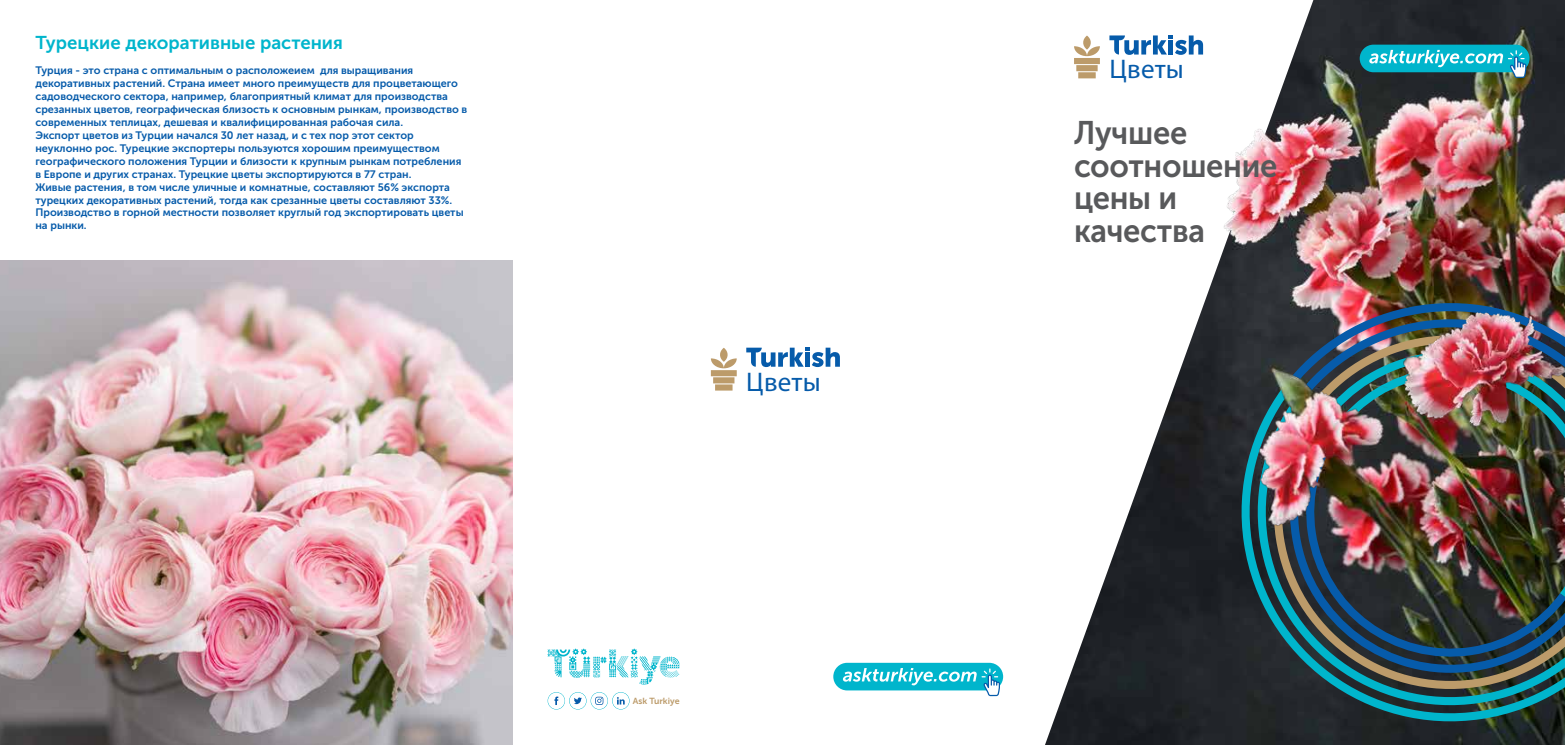
<style>
.page{position:relative;width:1565px;height:745px;background:#fff}
.page>*{position:absolute;margin:0;border:0;box-sizing:border-box;transform-origin:0 0}
.t1{font:32.5px/32.5px "Museo Sans Cyrl 700";letter-spacing:-.01em;color:#58595b;scale:.95 1}
.t2{font:27px "Myriad Pro";letter-spacing:.01em;color:#065baa}
.t3{font:18.5px "Museo Sans Cyrl 700";color:#00b5cc}
.t4{font:10.75px/12.9px "Museo Sans Cyrl 700";color:#065baa}
.t5{font:8.75px "Museo Sans 700";color:#bc9b6a}
</style>
<div class="page">
<img style="left:1045px;top:0;width:519px;height:744px">
<div style="left:833px;top:662px;width:170px;height:28px;background:#00b5cc;border-radius:14px"></div>
<svg style="left:843px;top:667px;width:157px;height:28px"></svg>
<div style="left:1359px;top:45px;width:170px;height:27px;background:#00b5cc;border-radius:14px"></div>
<svg style="left:1369px;top:50px;width:157px;height:28px"></svg>
<img style="left:0;top:260px;width:512px;height:484px">
<svg style="left:746px;top:347px;width:94px;height:20px"></svg>
<svg style="left:711px;top:348px;width:25px;height:42px"></svg>
<svg style="left:1109px;top:35px;width:94px;height:20px"></svg>
<svg style="left:1074px;top:36px;width:25px;height:42px"></svg>
<svg style="left:612px;top:692px;width:17px;height:16px"></svg>
<svg style="left:617px;top:696px;width:7px;height:8px"></svg>
<svg style="left:569px;top:692px;width:17px;height:16px"></svg>
<svg style="left:574px;top:697px;width:8px;height:6px"></svg>
<svg style="left:547px;top:691px;width:18px;height:18px"></svg>
<div style="left:548px;top:692px;width:16px;height:16px;background:#fff;border-radius:50%"></div>
<svg style="left:554px;top:696px;width:4px;height:8px"></svg>
<svg style="left:590px;top:691px;width:18px;height:18px"></svg>
<svg style="left:591px;top:692px;width:16px;height:16px"></svg>
<svg style="left:595px;top:696px;width:8px;height:8px"></svg>
<svg style="left:547px;top:648px;width:132px;height:36px"></svg>
<h3 class="t3" style="left:35px;top:32px;width:309px">Турецкие декоративные растения</h3>
<p class="t4" style="left:35px;top:64px;width:433px">Турция - это страна с оптимальным о расположеием для выращивания декоративных растений. Страна имеет много преимуществ для процветающего садоводческого сектора, например, благоприятный климат для производства срезанных цветов, географическая близость к основным рынкам, производство в современных теплицах, дешевая и квалифицированная рабочая сила.<br>Экспорт цветов из Турции начался 30 лет назад, и с тех пор этот сектор неуклонно рос. Турецкие экспортеры пользуются хорошим преимуществом географического положения Турции и близости к крупным рынкам потребления в Европе и других странах. Турецкие цветы экспортируются в 77 стран.<br>Живые растения, в том числе уличные и комнатные, составляют 56% экспорта турецких декоративных растений, тогда как срезанные цветы составляют 33%.<br>Производство в горной местности позволяет круглый год экспортировать цветы на рынки.</p>
<h2 class="t2" style="left:746px;top:364px;width:76px">Цветы</h2>
<p class="t5" style="left:633px;top:695px;width:48px">Ask Turkiye</p>
<h2 class="t2" style="left:1109px;top:53px;width:76px">Цветы</h2>
<h1 class="t1" style="left:1074px;top:116px;width:216px">Лучшее соотношение цены и качества</h1>
</div>
